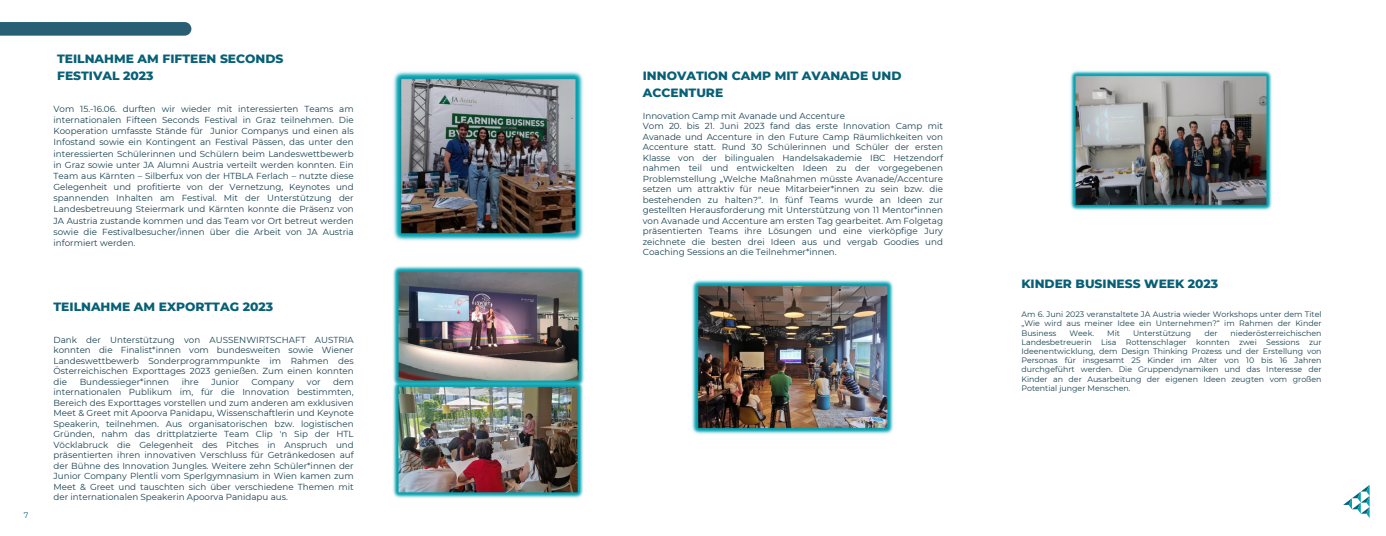
<style>
.page{position:relative;width:1386px;height:536px;background:#fff}
.page>*{position:absolute;margin:0;border:0;box-sizing:border-box;transform-origin:0 0}
.t1{font:800 12.25px/16.9px "Montserrat";color:#076076}
.t2{font:8.75px/10.5px "Montserrat";color:#17414f;text-align:justify}
.t3{font:7.88px/9.2px "Montserrat";color:#17414f;text-align:justify}
.t4{font:7.88px "Montserrat";color:#076076}
</style>
<div class="page">
<svg style="left:1343px;top:485px;width:27px;height:33px"></svg>
<img style="left:393px;top:71px;width:191px;height:170px">
<img style="left:393px;top:266px;width:191px;height:232px">
<img style="left:691px;top:280px;width:203px;height:154px">
<img style="left:1070px;top:70px;width:202px;height:141px">
<svg style="left:0;top:22px;width:191px;height:14px;background:#2f6478"></svg>
<p class="t4" style="left:24px;top:510px;width:6px">7</p>
<p class="t1" style="left:57px;top:50px;width:228px">TEILNAHME AM FIFTEEN SECONDS<br>FESTIVAL 2023</p>
<p class="t2" style="left:54px;top:103px;width:302px;line-height:11.2px">Vom 15.-16.06. durften wir wieder mit interessierten Teams am internationalen Fifteen Seconds Festival in Graz teilnehmen. Die Kooperation umfasste Stände für Junior Companys und einen als Infostand sowie ein Kontingent an Festival Pässen, das unter den interessierten Schülerinnen und Schülern beim Landeswettbewerb in Graz sowie unter JA Alumni Austria verteilt werden konnten. Ein Team aus Kärnten – Silberfux von der HTBLA Ferlach – nutzte diese Gelegenheit und profitierte von der Vernetzung, Keynotes und spannenden Inhalten am Festival. Mit der Unterstützung der Landesbetreuung Steiermark und Kärnten konnte die Präsenz von JA Austria zustande kommen und das Team vor Ort betreut werden sowie die Festivalbesucher/innen über die Arbeit von JA Austria informiert werden.</p>
<p class="t1" style="left:54px;top:298px;width:221px">TEILNAHME AM EXPORTTAG 2023</p>
<p class="t2" style="left:54px;top:334px;width:302px">Dank der Unterstützung von AUSSENWIRTSCHAFT AUSTRIA konnten die Finalist*innen vom bundesweiten sowie Wiener Landeswettbewerb Sonderprogrammpunkte im Rahmen des Österreichischen Exporttages 2023 genießen. Zum einen konnten die</p>
<p class="t2" style="left:54px;top:376px;width:302px;text-indent:280px">dem internationalen Publikum im, für die Innovation bestimmten, Bereich des Exporttages vorstellen und zum anderen am exklusiven Meet &amp; Greet mit Apoorva Panidapu, Wissenschaftlerin und Keynote Speakerin, teilnehmen. Aus organisatorischen bzw. logistischen Gründen, nahm das drittplatzierte Team Clip 'n Sip der HTL Vöcklabruck die Gelegenheit des Pitches in Anspruch und präsentierten ihren innovativen Verschluss für Getränkedosen auf der Bühne des Innovation Jungles. Weitere zehn Schüler*innen der Junior Company Plentli vom Sperlgymnasium in Wien kamen zum Meet &amp; Greet und tauschten sich über verschiedene Themen mit der internationalen Speakerin Apoorva Panidapu aus.</p>
<p class="t2" style="left:80px;top:376px;width:91px">Bundessieger*innen</p>
<p class="t2" style="left:182px;top:376px;width:19px">ihre</p>
<p class="t2" style="left:211px;top:376px;width:29px">Junior</p>
<p class="t2" style="left:252px;top:376px;width:44px">Company</p>
<p class="t2" style="left:307px;top:376px;width:15px">vor</p>
<p class="t1" style="left:643px;top:67px;width:260px">INNOVATION CAMP MIT AVANADE UND<br>ACCENTURE</p>
<p class="t2" style="left:643px;top:110px;width:204px">Innovation Camp mit Avanade und Accenture</p>
<p class="t2" style="left:643px;top:121px;width:302px">Vom 20. bis 21. Juni 2023 fand das erste Innovation Camp mit Avanade und Accenture in den Future Camp Räumlichkeiten von Accenture statt. Rund 30 Schülerinnen und Schüler der ersten Klasse von der bilingualen Handelsakademie IBC Hetzendorf nahmen teil und entwickelten Ideen zu der vorgegebenen Problemstellung „Welche Maßnahmen müsste Avanade/Accenture setzen um attraktiv für neue Mitarbeier*innen zu sein bzw. die bestehenden zu halten?“. In fünf Teams wurde an Ideen zur gestellten Herausforderung mit Unterstützung von 11 Mentor*innen von Avanade und Accenture am ersten Tag gearbeitet. Am Folgetag präsentierten Teams ihre Lösungen und eine vierköpfige Jury zeichnete die besten drei Ideen aus und vergab Goodies und Coaching Sessions an die Teilnehmer*innen.</p>
<p class="t1" style="left:1021px;top:275px;width:198px">KINDER BUSINESS WEEK 2023</p>
<p class="t3" style="left:1021px;top:310px;width:302px">Am 6. Juni 2023 veranstaltete JA Austria wieder Workshops unter dem Titel „Wie wird aus meiner Idee ein Unternehmen?“ im Rahmen der Kinder Business</p>
<p class="t3" style="left:1021px;top:328px;width:302px;text-indent:209px">niederösterreichischen Landesbetreuerin Lisa Rottenschlager konnten zwei Sessions zur Ideenentwicklung, dem Design Thinking Prozess und der Erstellung von Personas für insgesamt 25 Kinder im Alter von 10 bis 16 Jahren durchgeführt werden. Die Gruppendynamiken und das Interesse der Kinder an der Ausarbeitung der eigenen Ideen zeugten vom großen Potential junger Menschen.</p>
<p class="t3" style="left:1069px;top:328px;width:26px">Week.</p>
<p class="t3" style="left:1107px;top:328px;width:14px">Mit</p>
<p class="t3" style="left:1133px;top:328px;width:60px">Unterstützung</p>
<p class="t3" style="left:1204px;top:328px;width:15px">der</p>
</div>
